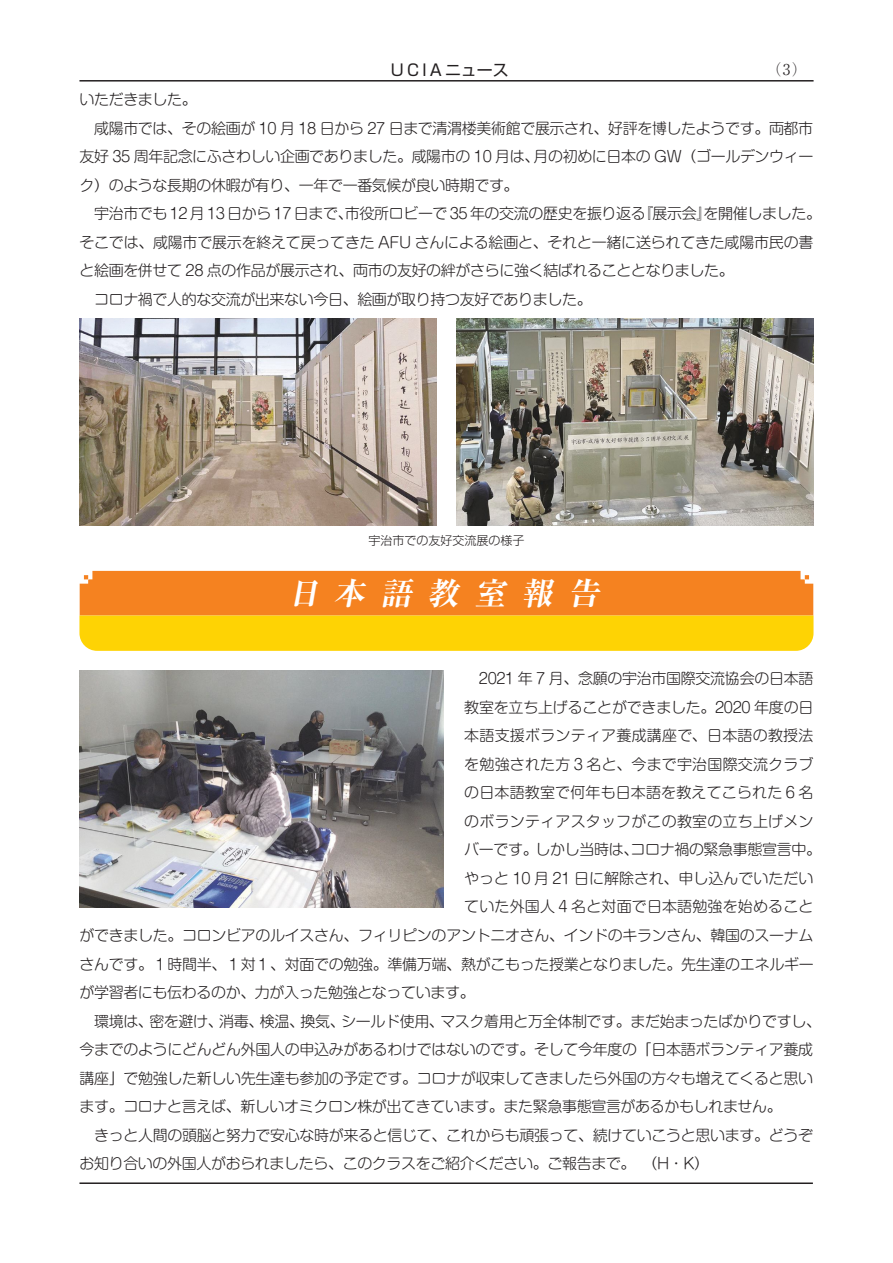
<style>
.page{position:relative;width:893px;height:1263px;background:#fff}
.page>*{position:absolute;margin:0;border:0;box-sizing:border-box;transform-origin:0 0}
.t1{font:italic 700 expanded 31.5px "Ryumin Pro";color:#fff}
.t2{font:15.9px "Shin Go Pro";letter-spacing:.2em;color:#231f20}
.t3{font:300 15px/28.5px "Shin M Go Pro";letter-spacing:-.02em;color:#231f20}
.t4{font:300 15px "Shin M Go Pro";letter-spacing:.01em;color:#231f20}
.t5{font:300 15px "Shin M Go Pro";letter-spacing:.015em;color:#231f20}
.t6{font:300 15px "Shin M Go Pro";color:#231f20}
.t7{font:300 15px "Ryumin Pro";color:#231f20}
.t8{font:300 12px "Shin Go Pro";color:#231f20}
</style>
<div class="page">
<svg style="left:79px;top:571px;width:734px;height:80px;background:#f9a716"></svg>
<img style="left:79px;top:671px;width:364px;height:237px">
<img style="left:79px;top:319px;width:357px;height:206px">
<img style="left:457px;top:319px;width:356px;height:206px">
<hr style="left:79px;top:80px;width:735px;height:2px;background:#231f20">
<hr style="left:79px;top:1182px;width:734px;height:2px;background:#231f20">
<p class="t2" style="left:391px;top:57px;width:119px">UCIAニュース</p>
<p class="t7" style="left:766px;top:58px;width:42px">（3）</p>
<p class="t3" style="left:79px;top:84px;width:743px">いただきました。<br>　咸陽市では、その絵画が 10 月 18 日から 27 日まで清渭楼美術館で展示され、好評を博したようです。両都市友好 35 周年記念にふさわしい企画でありました。咸陽市の 10 月は、月の初めに日本の GW（ゴールデンウィーク）のような長期の休暇が有り、一年で一番気候が良い時期です。<br>　宇治市でも 12 月 13 日から 17 日まで、市役所ロビーで 35 年の交流の歴史を振り返る『展示会』を開催しました。そこでは、咸陽市で展示を終えて戻ってきた AFU さんによる絵画と、それと一緒に送られてきた咸陽市民の書と絵画を併せて 28 点の作品が展示され、両市の友好の絆がさらに強く結ばれることとなりました。<br>　コロナ禍で人的な交流が出来ない今日、絵画が取り持つ友好でありました。</p>
<p class="t8" style="left:368px;top:531px;width:157px">宇治市での友好交流展の様子</p>
<h1 class="t1" style="left:288px;top:568px;width:320px">日本語教室報告</h1>
<p class="t3" style="left:464px;top:663px;width:351px">　2021 年 7 月、念願の宇治市国際交流協会の日本語</p>
<p class="t3" style="left:464px;top:691px;width:351px">教室を立ち上げることができました。2020 年度の日</p>
<p class="t5" style="left:464px;top:724px;width:351px">本語支援ボランティア養成講座で、日本語の教授法</p>
<p class="t4" style="left:464px;top:752px;width:351px">を勉強された方 3 名と、今まで宇治国際交流クラブ</p>
<p class="t4" style="left:464px;top:781px;width:351px">の日本語教室で何年も日本語を教えてこられた 6 名</p>
<p class="t5" style="left:464px;top:809px;width:351px">のボランティアスタッフがこの教室の立ち上げメン</p>
<p class="t3" style="left:464px;top:834px;width:358px">バーです。しかし当時は、コロナ禍の緊急事態宣言中。</p>
<p class="t6" style="left:464px;top:866px;width:351px">やっと 10 月 21 日に解除され、申し込んでいただい</p>
<p class="t4" style="left:464px;top:895px;width:351px">ていた外国人 4 名と対面で日本語勉強を始めること</p>
<p class="t3" style="left:79px;top:919px;width:736px">ができました。コロンビアのルイスさん、フィリピンのアントニオさん、インドのキランさん、韓国のスーナム</p>
<p class="t3" style="left:79px;top:948px;width:736px">さんです。１時間半、１対１、対面での勉強。準備万端、熱がこもった授業となりました。先生達のエネルギー</p>
<p class="t3" style="left:79px;top:976px;width:397px">が学習者にも伝わるのか、力が入った勉強となっています。</p>
<p class="t3" style="left:79px;top:1005px;width:743px">　環境は、密を避け、消毒、検温、換気、シールド使用、マスク着用と万全体制です。まだ始まったばかりですし、</p>
<p class="t3" style="left:79px;top:1033px;width:735px">今までのようにどんどん外国人の申込みがあるわけではないのです。そして今年度の「日本語ボランティア養成</p>
<p class="t3" style="left:79px;top:1062px;width:735px">講座」で勉強した新しい先生達も参加の予定です。コロナが収束してきましたら外国の方々も増えてくると思い</p>
<p class="t3" style="left:79px;top:1090px;width:718px">ます。コロナと言えば、新しいオミクロン株が出てきています。また緊急事態宣言があるかもしれません。　</p>
<p class="t3" style="left:79px;top:1119px;width:735px">　きっと人間の頭脳と努力で安心な時が来ると信じて、これからも頑張って、続けていこうと思います。どうぞ</p>
<p class="t3" style="left:79px;top:1147px;width:631px">お知り合いの外国人がおられましたら、このクラスをご紹介ください。ご報告まで。　（H・K）</p>
</div>
